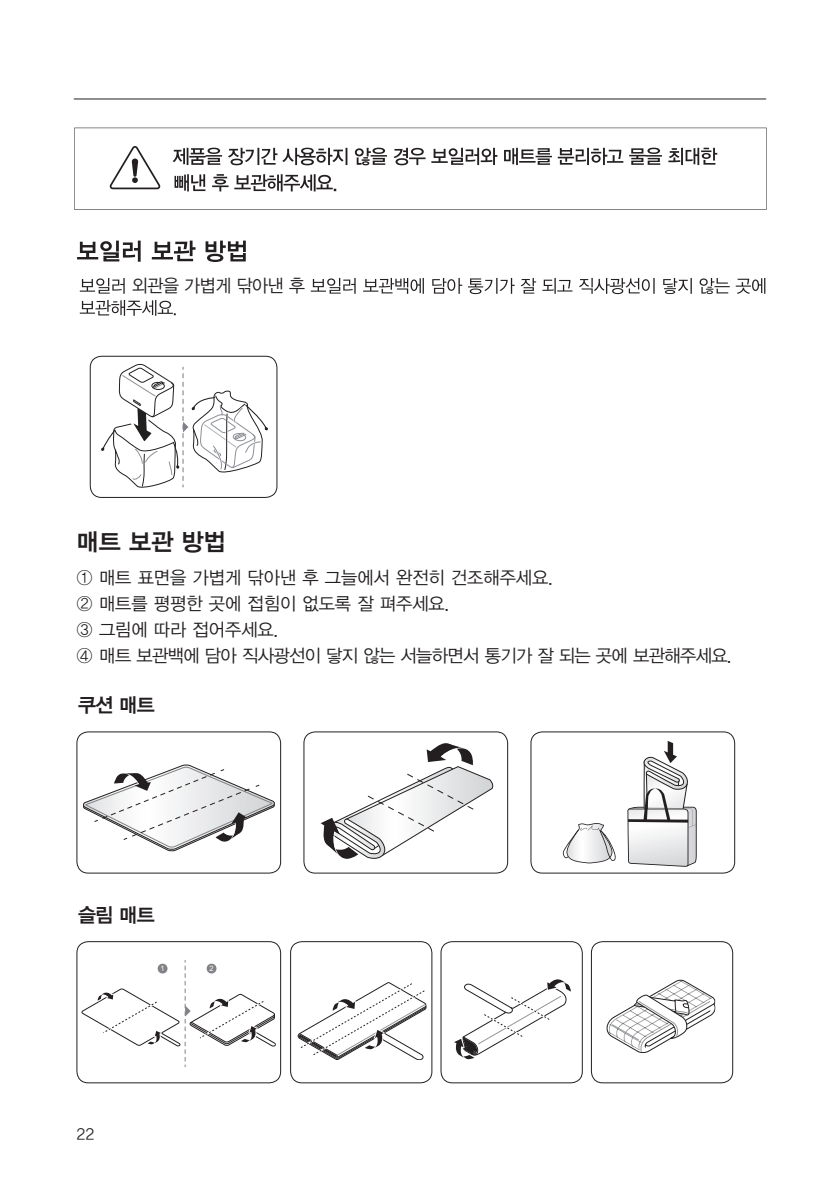
<style>
.page{position:relative;width:840px;height:1191px;background:#fff}
.page>*{position:absolute;margin:0;border:0;box-sizing:border-box;transform-origin:0 0}
.t1{font:24px "YDVYGO34";color:#231f20}
.t2{font:20px "YDVYGO34";letter-spacing:-.03em;color:#231f20}
.t3{font:18px/26px "YDVYGO32";color:#231f20}
.t4{font:18px "YDVYGO32";letter-spacing:-.02em;color:#231f20;scale:.96 1}
.t5{font:16px "YDVYGO32";color:#231f20}
.t6{font:16px "YDIYGO320";color:#231f20}
.t7{font:7.4px "Arial";color:#fff}
</style>
<div class="page">
<hr style="left:74px;top:99px;width:691px;height:1px;background:#231f20">
<svg style="left:74px;top:128px;width:692px;height:82px"></svg>
<svg style="left:77px;top:146px;width:688px;height:345px"></svg>
<svg style="left:81px;top:960px;width:195px;height:106px"></svg>
<div style="left:77px;top:941px;width:204px;height:142px;border:1px solid #231f20;border-radius:11px"></div>
<svg style="left:83px;top:764px;width:192px;height:87px"></svg>
<div style="left:77px;top:731px;width:204px;height:142px;border:1px solid #231f20;border-radius:11px"></div>
<svg style="left:320px;top:743px;width:174px;height:116px"></svg>
<div style="left:303px;top:731px;width:204px;height:142px;border:1px solid #231f20;border-radius:11px"></div>
<svg style="left:627px;top:741px;width:69px;height:125px"></svg>
<svg style="left:562px;top:823px;width:54px;height:40px"></svg>
<div style="left:530px;top:731px;width:204px;height:142px;border:1px solid #231f20;border-radius:11px"></div>
<svg style="left:606px;top:979px;width:109px;height:74px"></svg>
<div style="left:590px;top:941px;width:142px;height:142px;border:1px solid #231f20;border-radius:11px"></div>
<svg style="left:454px;top:979px;width:117px;height:81px"></svg>
<div style="left:440px;top:941px;width:142px;height:142px;border:1px solid #231f20;border-radius:11px"></div>
<svg style="left:297px;top:982px;width:129px;height:78px"></svg>
<div style="left:290px;top:941px;width:142px;height:142px;border:1px solid #231f20;border-radius:11px"></div>
<p class="t4" style="left:132px;top:275px;width:182px">외관을 가볍게 닦아낸 후</p>
<h1 class="t1" style="left:77px;top:525px;width:151px">매트 보관 방법</h1>
<p class="t3" style="left:77px;top:563px;width:656px">① 매트 표면을 가볍게 닦아낸 후 그늘에서 완전히 건조해주세요.<br>② 매트를 평평한 곳에 접힘이 없도록 잘 펴주세요.<br>③ 그림에 따라 접어주세요.<br>④ 매트 보관백에 담아 직사광선이 닿지 않는 서늘하면서 통기가 잘 되는 곳에 보관해주세요.</p>
<p class="t2" style="left:78px;top:691px;width:78px">쿠션 매트</p>
<p class="t2" style="left:78px;top:902px;width:78px">슬림 매트</p>
<p class="t6" style="left:77px;top:1125px;width:19px">22</p>
<p class="t5" style="left:77px;top:1135px;width:19px">26</p>
<p class="t7" style="left:160px;top:963px;width:6px">1</p>
<p class="t7" style="left:209px;top:963px;width:6px">2</p>
</div>
